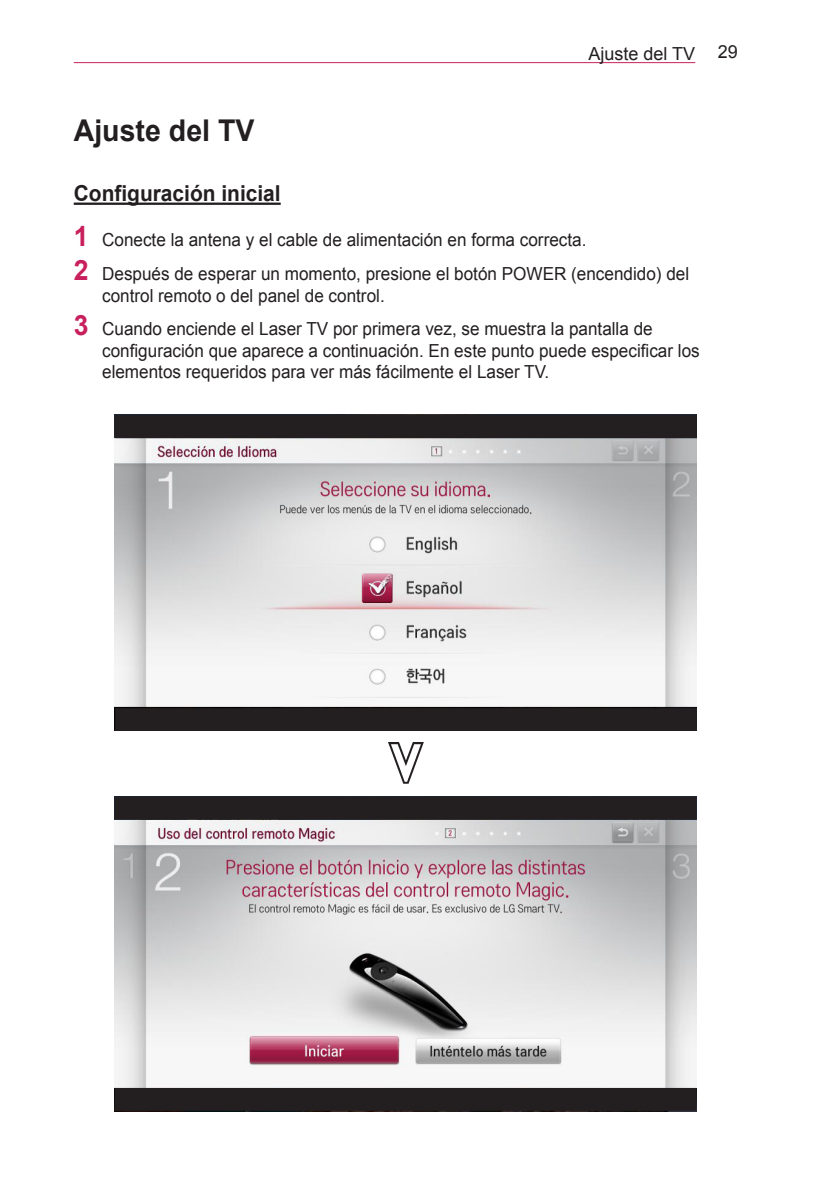
<style>
.page{position:relative;width:840px;height:1191px;background:#fff}
.page>*{position:absolute;margin:0;border:0;box-sizing:border-box;transform-origin:0 0}
.Title2{font:700 30px "Arial";color:#231f20;scale:.95 1}
.Title3{font:700 22px "Arial";color:#231f20;scale:.95 1}
.Body-Number_Color{font:18px/21.6px "Arial";color:#231f20;scale:.95 1}
.Body-Number_Color-2{font:18px "Arial";color:#231f20}
.s1{font-weight:700;font-size:28px;color:#c8205d}
</style>
<div class="page">
<hr style="left:74px;top:62px;width:620px;height:1px;background:#c8205d">
<hr style="left:74px;top:202px;width:206px;height:3px;background:#231f20">
<img style="left:115px;top:438px;width:581px;height:270px">
<img style="left:388px;top:743px;width:35px;height:41px">
<img style="left:115px;top:796px;width:581px;height:316px">
<div style="left:115px;top:415px;width:581px;height:23px;border:1px solid #231f20"></div>
<div style="left:116px;top:708px;width:580px;height:22px;background:#231f20"></div>
<div style="left:115px;top:708px;width:581px;height:23px;border:1px solid #231f20"></div>
<div style="left:115px;top:797px;width:580px;height:22px;background:#231f20"></div>
<div style="left:115px;top:1088px;width:580px;height:22px;background:#231f20"></div>
<div style="left:115px;top:415px;width:580px;height:22px;background:#231f20"></div>
<p class="Body-Number_Color-2" style="left:588px;top:42px;width:108px">Ajuste del TV</p>
<p class="Body-Number_Color-2" style="left:717px;top:40px;width:22px">29</p>
<p class="Title2" style="left:74px;top:111px;width:192px">Ajuste del TV</p>
<p class="Title3" style="left:74px;top:179px;width:219px">Configuración inicial</p>
<p class="Body-Number_Color" style="left:74px;top:229px;width:541px"><span class="s1">1</span> Conecte la antena y el cable de alimentación en forma correcta.</p>
<p class="Body-Number_Color" style="left:102px;top:263px;width:619px;text-indent:-28px"><span class="s1">2</span> Después de esperar un momento, presione el botón POWER (encendido) del control remoto o del panel de control.</p>
<p class="Body-Number_Color" style="left:102px;top:318px;width:630px;text-indent:-28px"><span class="s1">3</span> Cuando enciende el Laser TV por primera vez, se muestra la pantalla de configuración que aparece a continuación. En este punto puede especificar los elementos requeridos para ver más fácilmente el Laser TV.</p>
</div>
